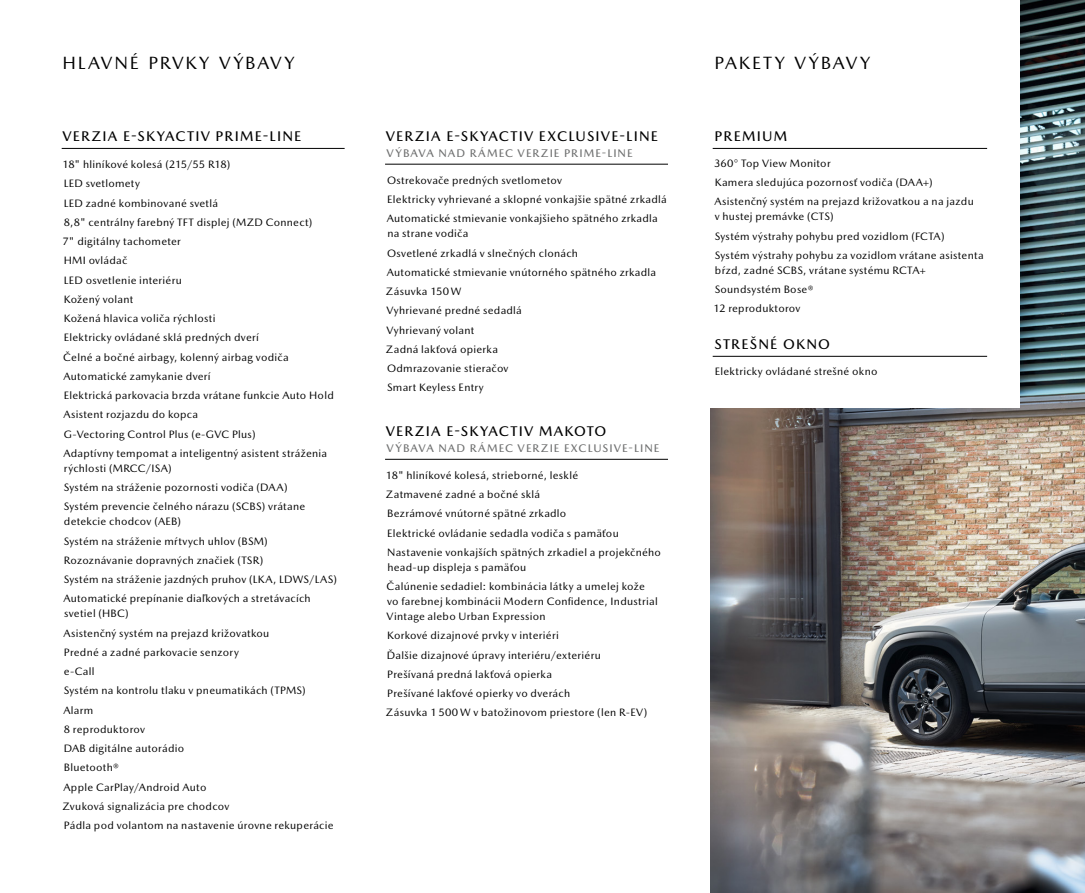
<style>
.page{position:relative;width:1085px;height:893px;background:#fff}
.page>*{position:absolute;margin:0;border:0;box-sizing:border-box;transform-origin:0 0}
.t1{font:18px "Mazda Type";letter-spacing:.105em;color:#000}
.t2{font:500 14.25px "Mazda Type";letter-spacing:.08em;color:#000}
.t3{font:500 11.25px "Mazda Type";letter-spacing:.095em;color:#6f7070}
.t4{font:10.8px/19.2px "Mazda Type";letter-spacing:.025em;color:#000}
</style>
<div class="page">
<img style="left:710px;top:0;width:374px;height:893px">
<div style="left:668px;top:0;width:350px;height:407px;background:#fff"></div>
<hr style="left:62px;top:148px;width:282px;height:1px;background:#000">
<hr style="left:712px;top:148px;width:274px;height:1px;background:#000">
<hr style="left:712px;top:356px;width:274px;height:1px;background:#000">
<hr style="left:385px;top:164px;width:283px;height:1px;background:#000">
<hr style="left:385px;top:459px;width:283px;height:1px;background:#000">
<h1 class="t1" style="left:63px;top:52px;width:233px">HLAVNÉ PRVKY VÝBAVY</h1>
<h1 class="t1" style="left:714px;top:52px;width:157px">PAKETY VÝBAVY</h1>
<h2 class="t2" style="left:62px;top:127px;width:240px">VERZIA E-SKYACTIV PRIME-LINE</h2>
<p class="t4" style="left:62px;top:155px;width:273px">18" hliníkové kolesá (215/55 R18)<br>LED svetlomety<br>LED zadné kombinované svetlá<br>8,8" centrálny farebný TFT displej (MZD Connect)<br>7" digitálny tachometer<br>HMI ovládač<br>LED osvetlenie interiéru<br>Kožený volant<br>Kožená hlavica voliča rýchlosti<br>Elektricky ovládané sklá predných dverí<br>Čelné a bočné airbagy, kolenný airbag vodiča Automatické zamykanie dverí<br>Elektrická parkovacia brzda vrátane funkcie Auto Hold Asistent rozjazdu do kopca<br>G-Vectoring Control Plus (e-GVC Plus)<br>Adaptívny tempomat a inteligentný asistent stráženia</p>
<p class="t4" style="left:64px;top:458px;width:243px">rýchlosti (MRCC/ISA)<br>Systém na stráženie pozornosti vodiča (DAA)<br>Systém prevencie čelného nárazu (SCBS) vrátane</p>
<p class="t4" style="left:63px;top:512px;width:275px">detekcie chodcov (AEB)<br>Systém na stráženie mŕtvych uhlov (BSM)<br>Rozoznávanie dopravných značiek (TSR)<br>Systém na stráženie jazdných pruhov (LKA, LDWS/LAS)<br>Automatické prepínanie diaľkových a stretávacích</p>
<p class="t4" style="left:63px;top:604px;width:272px">svetiel (HBC)<br>Asistenčný systém na prejazd križovatkou<br>Predné a zadné parkovacie senzory<br>e-Call<br>Systém na kontrolu tlaku v pneumatikách (TPMS)<br>Alarm<br>8 reproduktorov<br>DAB digitálne autorádio<br>Bluetooth®<br>Apple CarPlay/Android Auto<br>Zvuková signalizácia pre chodcov<br>Pádla pod volantom na nastavenie úrovne rekuperácie</p>
<h2 class="t2" style="left:386px;top:127px;width:274px">VERZIA E-SKYACTIV EXCLUSIVE-LINE</h2>
<p class="t3" style="left:386px;top:146px;width:247px">VÝBAVA NAD RÁMEC VERZIE PRIME-LINE</p>
<p class="t4" style="left:387px;top:170px;width:281px">Ostrekovače predných svetlometov<br>Elektricky vyhrievané a sklopné vonkajšie spätné zrkadlá<br>Automatické stmievanie vonkajšieho spätného zrkadla</p>
<p class="t4" style="left:386px;top:224px;width:272px">na strane vodiča<br>Osvetlené zrkadlá v slnečných clonách<br>Automatické stmievanie vnútorného spätného zrkadla<br>Zásuvka 150 W<br>Vyhrievané predné sedadlá<br>Vyhrievaný volant<br>Zadná lakťová opierka<br>Odmrazovanie stieračov<br>Smart Keyless Entry</p>
<h2 class="t2" style="left:386px;top:423px;width:222px">VERZIA E-SKYACTIV MAKOTO</h2>
<p class="t3" style="left:386px;top:441px;width:274px">VÝBAVA NAD RÁMEC VERZIE EXCLUSIVE-LINE</p>
<p class="t4" style="left:386px;top:466px;width:277px">18" hliníkové kolesá, strieborné, lesklé<br>Zatmavené zadné a bočné sklá<br>Bezrámové vnútorné spätné zrkadlo<br>Elektrické ovládanie sedadla vodiča s pamäťou Nastavenie vonkajších spätných zrkadiel a projekčného</p>
<p class="t4" style="left:386px;top:558px;width:260px">head-up displeja s pamäťou<br>Čalúnenie sedadiel: kombinácia látky a umelej kože</p>
<p class="t4" style="left:386px;top:594px;width:272px;line-height:15px">vo farebnej kombinácii Modern Confidence, Industrial<br>Vintage alebo Urban Expression</p>
<p class="t4" style="left:386px;top:626px;width:263px">Korkové dizajnové prvky v interiéri<br>Ďalšie dizajnové úpravy interiéru/exteriéru Prešívaná predná lakťová opierka<br>Prešívané lakťové opierky vo dverách<br>Zásuvka 1 500 W v batožinovom priestore (len R-EV)</p>
<h2 class="t2" style="left:714px;top:127px;width:74px">PREMIUM</h2>
<p class="t4" style="left:714px;top:154px;width:261px">360° Top View Monitor<br>Kamera sledujúca pozornosť vodiča (DAA+)<br>Asistenčný systém na prejazd križovatkou a na jazdu</p>
<p class="t4" style="left:714px;top:207px;width:270px">v hustej premávke (CTS)<br>Systém výstrahy pohybu pred vozidlom (FCTA)<br>Systém výstrahy pohybu za vozidlom vrátane asistenta</p>
<p class="t4" style="left:713px;top:261px;width:214px">bŕzd, zadné SCBS, vrátane systému RCTA+<br>Soundsystém Bose®<br>12 reproduktorov</p>
<h2 class="t2" style="left:714px;top:335px;width:117px">STREŠNÉ OKNO</h2>
<p class="t4" style="left:714px;top:361px;width:164px">Elektricky ovládané strešné okno</p>
</div>
